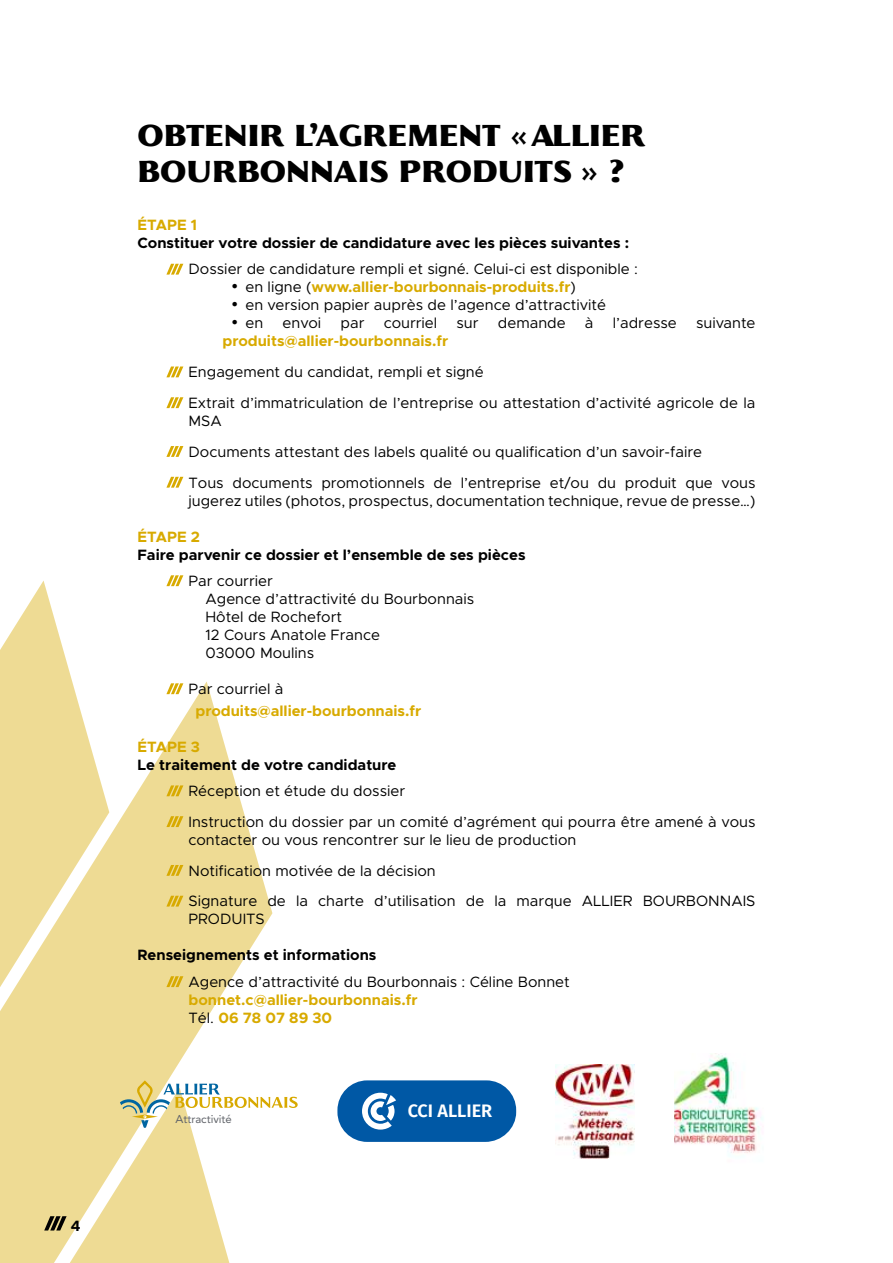
<style>
.page{position:relative;width:893px;height:1263px;background:#fff}
.page>*{position:absolute;margin:0;border:0;box-sizing:border-box;transform-origin:0 0}
.t1{font:900 30px/36px "Florentia";color:#000}
.t2{font:600 18px "Fira Sans";color:#fff}
.t3{font:15px/30.8px "Metropolis";color:#000}
.t4{font:700 15px/18px "Metropolis";color:#d8aa00}
.t5{font:700 15px "Metropolis";color:#000}
.t6{font:11.4px "Avenir LT Std";color:#61646a}
.s1{font-family:"Ebrima";font-weight:400;font-size:18px;color:#000}
.s2{font-weight:400;color:#000}
.s3{font-family:"Ebrima";font-size:18px}
</style>
<div class="page">
<svg style="left:109px;top:681px;width:163px;height:399px;fill:#eedb94"></svg>
<svg style="left:0;top:580px;width:109px;height:500px;fill:#eedb94"></svg>
<svg style="left:166px;top:264px;width:17px;height:11px"></svg>
<svg style="left:166px;top:366px;width:17px;height:11px"></svg>
<svg style="left:166px;top:397px;width:17px;height:11px"></svg>
<svg style="left:166px;top:446px;width:17px;height:11px"></svg>
<svg style="left:166px;top:477px;width:17px;height:11px"></svg>
<svg style="left:166px;top:575px;width:17px;height:11px"></svg>
<svg style="left:166px;top:683px;width:17px;height:11px"></svg>
<svg style="left:166px;top:785px;width:17px;height:11px"></svg>
<svg style="left:166px;top:816px;width:17px;height:11px"></svg>
<svg style="left:166px;top:865px;width:17px;height:11px"></svg>
<svg style="left:166px;top:896px;width:17px;height:10px"></svg>
<svg style="left:166px;top:976px;width:17px;height:11px"></svg>
<svg style="left:0;top:1080px;width:298px;height:183px"></svg>
<img style="left:556px;top:1064px;width:78px;height:94px">
<img style="left:674px;top:1054px;width:89px;height:102px">
<div style="left:337px;top:1080px;width:179px;height:62px;background:#0058a5;border-radius:30px"></div>
<svg style="left:362px;top:1093px;width:34px;height:36px"></svg>
<p class="t5" style="left:71px;top:1216px;width:11px">4</p>
<h1 class="t1" style="left:137px;top:119px;width:509px">OBTENIR L’AGREMENT «ALLIER<br>BOURBONNAIS PRODUITS » ?</h1>
<p class="t4" style="left:137px;top:216px;width:61px">ÉTAPE 1</p>
<p class="t5" style="left:137px;top:233px;width:493px">Constituer votre dossier de candidature avec les pièces suivantes :</p>
<p class="t3" style="left:189px;top:254px;width:451px">Dossier de candidature rempli et signé. Celui-ci est disponible :</p>
<p class="t4" style="left:231px;top:278px;width:346px"><span class="s1">•</span> <span class="s2">en ligne (</span>www.allier-bourbonnais-produits.fr<span class="s2">)</span></p>
<p class="t3" style="left:231px;top:290px;width:376px"><span class="s3">•</span> en version papier auprès de l’agence d’attractivité</p>
<p class="t3" style="left:231px;top:308px;width:34px"><span class="s3">•</span> en</p>
<p class="t3" style="left:282px;top:308px;width:40px">envoi</p>
<p class="t3" style="left:341px;top:308px;width:25px">par</p>
<p class="t3" style="left:384px;top:308px;width:55px">courriel</p>
<p class="t3" style="left:456px;top:308px;width:24px">sur</p>
<p class="t3" style="left:498px;top:308px;width:69px">demande</p>
<p class="t3" style="left:585px;top:308px;width:10px">à</p>
<p class="t3" style="left:613px;top:308px;width:66px">l’adresse</p>
<p class="t3" style="left:696px;top:308px;width:61px">suivante</p>
<p class="t4" style="left:223px;top:332px;width:227px">produits@allier-bourbonnais.fr</p>
<p class="t3" style="left:188px;top:357px;width:568px">Engagement du candidat, rempli et signé<br>Extrait d’immatriculation de l’entreprise ou attestation d’activité agricole de la</p>
<p class="t3" style="left:188px;top:405px;width:568px">MSA<br>Documents attestant des labels qualité ou qualification d’un savoir-faire<br>Tous documents promotionnels de l’entreprise et/ou du produit que vous</p>
<p class="t3" style="left:188px;top:485px;width:568px">jugerez utiles (photos, prospectus, documentation technique, revue de presse…)</p>
<p class="t4" style="left:137px;top:527px;width:64px">ÉTAPE 2</p>
<p class="t5" style="left:137px;top:545px;width:390px">Faire parvenir ce dossier et l’ensemble de ses pièces</p>
<p class="t3" style="left:206px;top:572px;width:270px;line-height:18px;text-indent:-17px">Par courrier<br>Agence d’attractivité du Bourbonnais<br>Hôtel de Rochefort<br>12 Cours Anatole France<br>03000 Moulins</p>
<p class="t3" style="left:188px;top:673px;width:96px">Par courriel à</p>
<p class="t4" style="left:196px;top:701px;width:227px">produits@allier-bourbonnais.fr</p>
<p class="t4" style="left:137px;top:737px;width:64px">ÉTAPE 3</p>
<p class="t5" style="left:137px;top:755px;width:261px">Le traitement de votre candidature</p>
<p class="t3" style="left:189px;top:776px;width:568px">Réception et étude du dossier<br>Instruction du dossier par un comité d’agrément qui pourra être amené à vous</p>
<p class="t3" style="left:189px;top:824px;width:568px">contacter ou vous rencontrer sur le lieu de production<br>Notification motivée de la décision<br>Signature de la charte d’utilisation de la marque ALLIER BOURBONNAIS</p>
<p class="t3" style="left:189px;top:904px;width:78px">PRODUITS</p>
<p class="t5" style="left:137px;top:946px;width:240px">Renseignements et informations</p>
<p class="t3" style="left:189px;top:966px;width:383px">Agence d’attractivité du Bourbonnais : Céline Bonnet</p>
<p class="t4" style="left:189px;top:991px;width:230px">bonnet.c@allier-bourbonnais.fr<br><span class="s2">Tél.</span> 06 78 07 89 30</p>
<p class="t6" style="left:175px;top:1112px;width:58px">Attractivité</p>
<p class="t2" style="left:408px;top:1096px;width:86px">CCI ALLIER</p>
</div>
